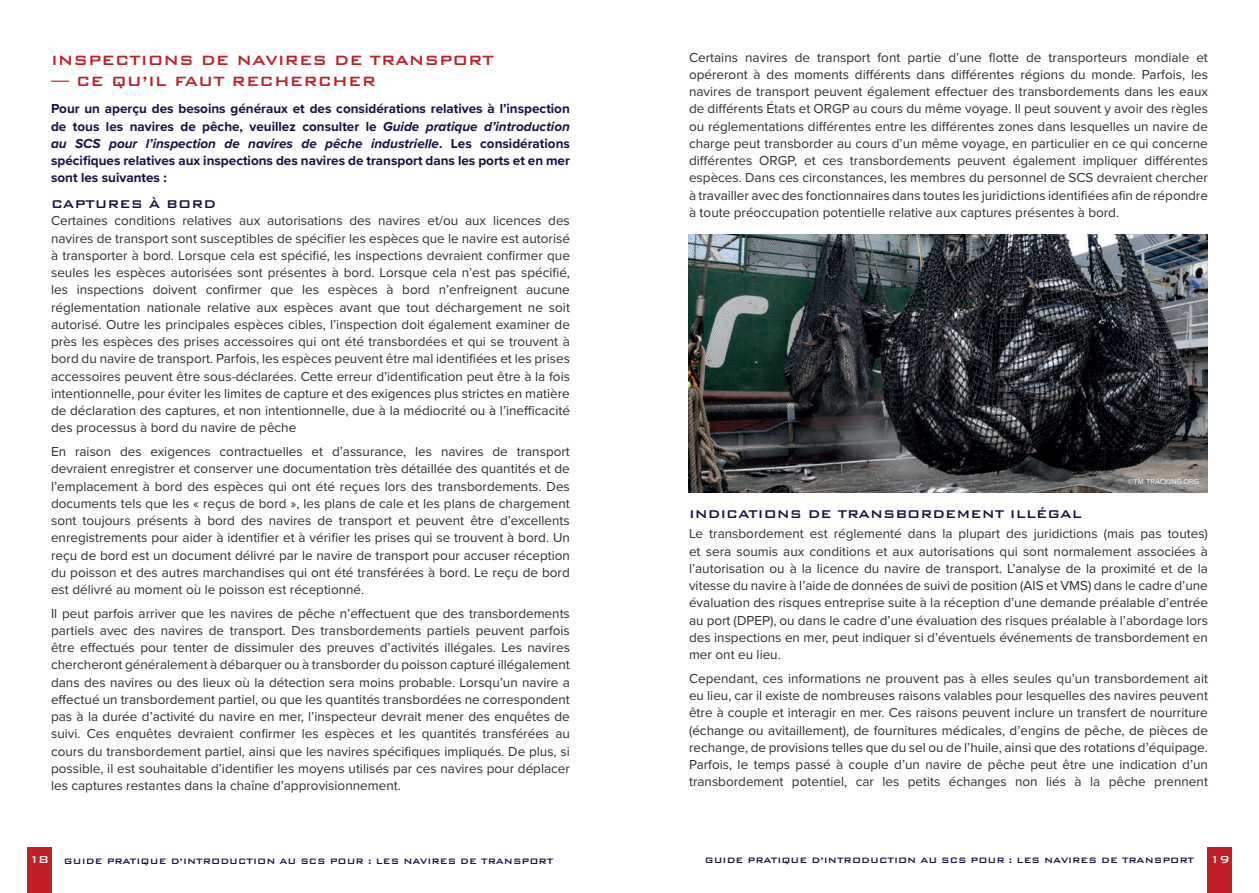
<style>
.page{position:relative;width:1259px;height:893px;background:#fff}
.page>*{position:absolute;margin:0;border:0;box-sizing:border-box;transform-origin:0 0}
.t1{font:500 18px "Bank Gothic BT";color:#c12027}
.t2{font:500 15px "Bank Gothic BT";color:#171143}
.Paragraph_Copy{font:13.5px/17.2px "Proxima Nova";color:#2a2e30;text-align:justify}
.Paragraph_Copy-2{font:700 13.5px/17.2px "Proxima Nova";color:#171143;text-align:justify}
.t3{font:500 10.5px "Bank Gothic BT";color:#171143}
.t4{font:7.5px "Proxima Nova";color:#fff}
.s1{font-style:italic}
.s2{font-size:13.5px;color:#fff}
</style>
<div class="page">
<div style="left:1208px;top:847px;width:24px;height:46px;background:#c12027"></div>
<div style="left:27px;top:847px;width:24px;height:46px;background:#c12027"></div>
<img style="left:689px;top:235px;width:518px;height:258px">
<h1 class="t1" style="left:51px;top:50px;width:444px">INSPECTIONS DE NAVIRES DE TRANSPORT</h1>
<h1 class="t1" style="left:51px;top:71px;width:327px">— CE QU’IL FAUT RECHERCHER</h1>
<p class="Paragraph_Copy-2" style="left:51px;top:100px;width:520px">Pour un aperçu des besoins généraux et des considérations relatives à l’inspection de tous les navires de pêche, veuillez consulter le <span class="s1">Guide pratique d’introduction au SCS pour l’inspection de navires de pêche industrielle</span>. Les considérations spécifiques relatives aux inspections des navires de transport dans les ports et en mer sont les suivantes :</p>
<h2 class="t2" style="left:51px;top:196px;width:167px">CAPTURES À BORD</h2>
<p class="Paragraph_Copy" style="left:51px;top:212px;width:520px">Certaines conditions relatives aux autorisations des navires et/ou aux licences des navires de transport sont susceptibles de spécifier les espèces que le navire est autorisé à transporter à bord. Lorsque cela est spécifié, les inspections devraient confirmer que seules les espèces autorisées sont présentes à bord. Lorsque cela n’est pas spécifié, les inspections doivent confirmer que les espèces à bord n’enfreignent aucune réglementation nationale relative aux espèces avant que tout déchargement ne soit autorisé. Outre les principales espèces cibles, l’inspection doit également examiner de près les espèces des prises accessoires qui ont été transbordées et qui se trouvent à bord du navire de transport. Parfois, les espèces peuvent être mal identifiées et les prises accessoires peuvent être sous-déclarées. Cette erreur d’identification peut être à la fois intentionnelle, pour éviter les limites de capture et des exigences plus strictes en matière de déclaration des captures, et non intentionnelle, due à la médiocrité ou à l’inefficacité des processus à bord du navire de pêche</p>
<p class="Paragraph_Copy" style="left:51px;top:442px;width:520px">En raison des exigences contractuelles et d’assurance, les navires de transport devraient enregistrer et conserver une documentation très détaillée des quantités et de l’emplacement à bord des espèces qui ont été reçues lors des transbordements. Des documents tels que les « reçus de bord », les plans de cale et les plans de chargement sont toujours présents à bord des navires de transport et peuvent être d’excellents enregistrements pour aider à identifier et à vérifier les prises qui se trouvent à bord. Un reçu de bord est un document délivré par le navire de transport pour accuser réception du poisson et des autres marchandises qui ont été transférées à bord. Le reçu de bord est délivré au moment où le poisson est réceptionné.</p>
<p class="Paragraph_Copy" style="left:51px;top:604px;width:520px">Il peut parfois arriver que les navires de pêche n’effectuent que des transbordements partiels avec des navires de transport. Des transbordements partiels peuvent parfois être effectués pour tenter de dissimuler des preuves d’activités illégales. Les navires chercheront généralement à débarquer ou à transborder du poisson capturé illégalement dans des navires ou des lieux où la détection sera moins probable. Lorsqu’un navire a effectué un transbordement partiel, ou que les quantités transbordées ne correspondent pas à la durée d’activité du navire en mer, l’inspecteur devrait mener des enquêtes de suivi. Ces enquêtes devraient confirmer les espèces et les quantités transférées au cours du transbordement partiel, ainsi que les navires spécifiques impliqués. De plus, si possible, il est souhaitable d’identifier les moyens utilisés par ces navires pour déplacer les captures restantes dans la chaîne d’approvisionnement.</p>
<p class="Paragraph_Copy" style="left:689px;top:48px;width:520px">Certains navires de transport font partie d’une flotte de transporteurs mondiale et opéreront à des moments différents dans différentes régions du monde. Parfois, les navires de transport peuvent également effectuer des transbordements dans les eaux de différents États et ORGP au cours du même voyage. Il peut souvent y avoir des règles ou réglementations différentes entre les différentes zones dans lesquelles un navire de charge peut transborder au cours d’un même voyage, en particulier en ce qui concerne différentes ORGP, et ces transbordements peuvent également impliquer différentes espèces. Dans ces circonstances, les membres du personnel de SCS devraient chercher à travailler avec des fonctionnaires dans toutes les juridictions identifiées afin de répondre à toute préoccupation potentielle relative aux captures présentes à bord.</p>
<p class="t4" style="left:1127px;top:476px;width:73px">©TM-TRACKING.ORG</p>
<h2 class="t2" style="left:689px;top:506px;width:394px">INDICATIONS DE TRANSBORDEMENT ILLÉGAL</h2>
<p class="Paragraph_Copy" style="left:689px;top:525px;width:520px">Le transbordement est réglementé dans la plupart des juridictions (mais pas toutes) et sera soumis aux conditions et aux autorisations qui sont normalement associées à l’autorisation ou à la licence du navire de transport. L’analyse de la proximité et de la vitesse du navire à l’aide de données de suivi de position (AIS et VMS) dans le cadre d’une évaluation des risques entreprise suite à la réception d’une demande préalable d’entrée au port (DPEP), ou dans le cadre d’une évaluation des risques préalable à l’abordage lors des inspections en mer, peut indiquer si d’éventuels événements de transbordement en mer ont eu lieu.</p>
<p class="Paragraph_Copy" style="left:689px;top:669px;width:520px">Cependant, ces informations ne prouvent pas à elles seules qu’un transbordement ait eu lieu, car il existe de nombreuses raisons valables pour lesquelles des navires peuvent être à couple et interagir en mer. Ces raisons peuvent inclure un transfert de nourriture (échange ou avitaillement), de fournitures médicales, d’engins de pêche, de pièces de rechange, de provisions telles que du sel ou de l’huile, ainsi que des rotations d’équipage.<br>Parfois, le temps passé à couple d’un navire de pêche peut être une indication d’un transbordement potentiel, car les petits échanges non liés à la pêche prennent</p>
<p class="t3" style="left:29px;top:856px;width:526px"><span class="s2">18</span> GUIDE PRATIQUE D’INTRODUCTION AU SCS POUR : LES NAVIRES DE TRANSPORT</p>
<p class="t3" style="left:705px;top:855px;width:527px">GUIDE PRATIQUE D’INTRODUCTION AU SCS POUR : LES NAVIRES DE TRANSPORT <span class="s2">19</span></p>
</div>
